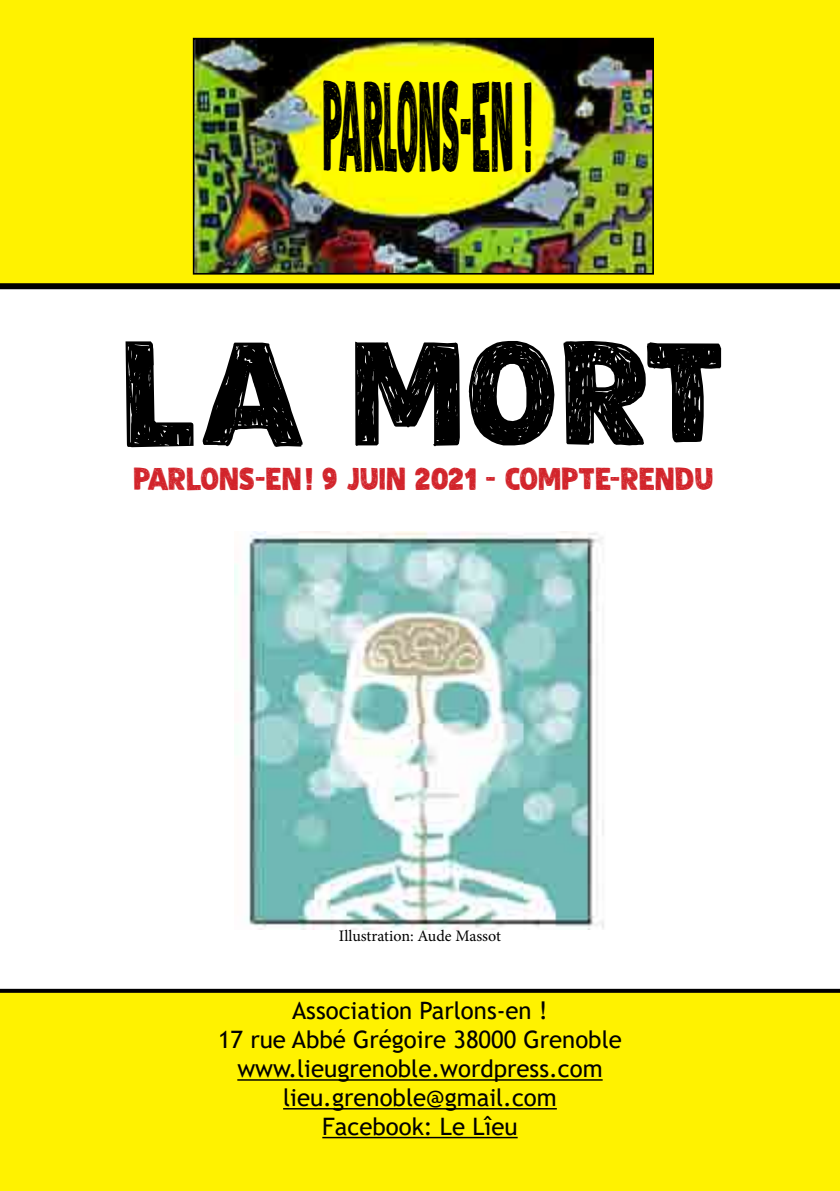
<style>
.page{position:relative;width:840px;height:1191px;background:#fff}
.page>*{position:absolute;margin:0;border:0;box-sizing:border-box;transform-origin:0 0}
.t1{font:150px "DK Zealand";color:#000}
.t2{font:130.4px "DK Zealand";color:#000;scale:.27 1}
.t3{font:32px "DK Zealand";color:#d2232a;scale:.95 1}
.t4{font:24px/28.8px "Trebuchet MS";color:#000;text-align:center}
.t5{font:16px "Minion Pro";letter-spacing:-.005em;color:#000}
</style>
<div class="page">
<div style="left:0;top:988px;width:839px;height:203px;background:#fff200"></div>
<div style="left:0;top:0;width:839px;height:289px;background:#fff200"></div>
<img style="left:196px;top:41px;width:454px;height:231px">
<div style="left:193px;top:38px;width:460px;height:237px;border:2px solid #000"></div>
<hr style="left:237px;top:1079px;width:365px;height:1px;background:#000">
<hr style="left:283px;top:1108px;width:273px;height:1px;background:#000">
<hr style="left:322px;top:1136px;width:195px;height:2px;background:#000">
<img style="left:235px;top:532px;width:369px;height:397px">
<h2 class="t2" style="left:322px;top:52px;width:779px">PARLONS-EN !</h2>
<h1 class="t1" style="left:121px;top:308px;width:606px">LA MORT</h1>
<h3 class="t3" style="left:133px;top:460px;width:612px">PARLONS-EN! 9 JUIN 2021 - COMPTE-RENDU</h3>
<p class="t5" style="left:339px;top:925px;width:163px">Illustration: Aude Massot</p>
<p class="t4" style="left:218px;top:996px;width:405px">Association Parlons-en !<br>17 rue Abbé Grégoire 38000 Grenoble www.lieugrenoble.wordpress.com lieu.grenoble@gmail.com<br>Facebook: Le Lîeu</p>
</div>
